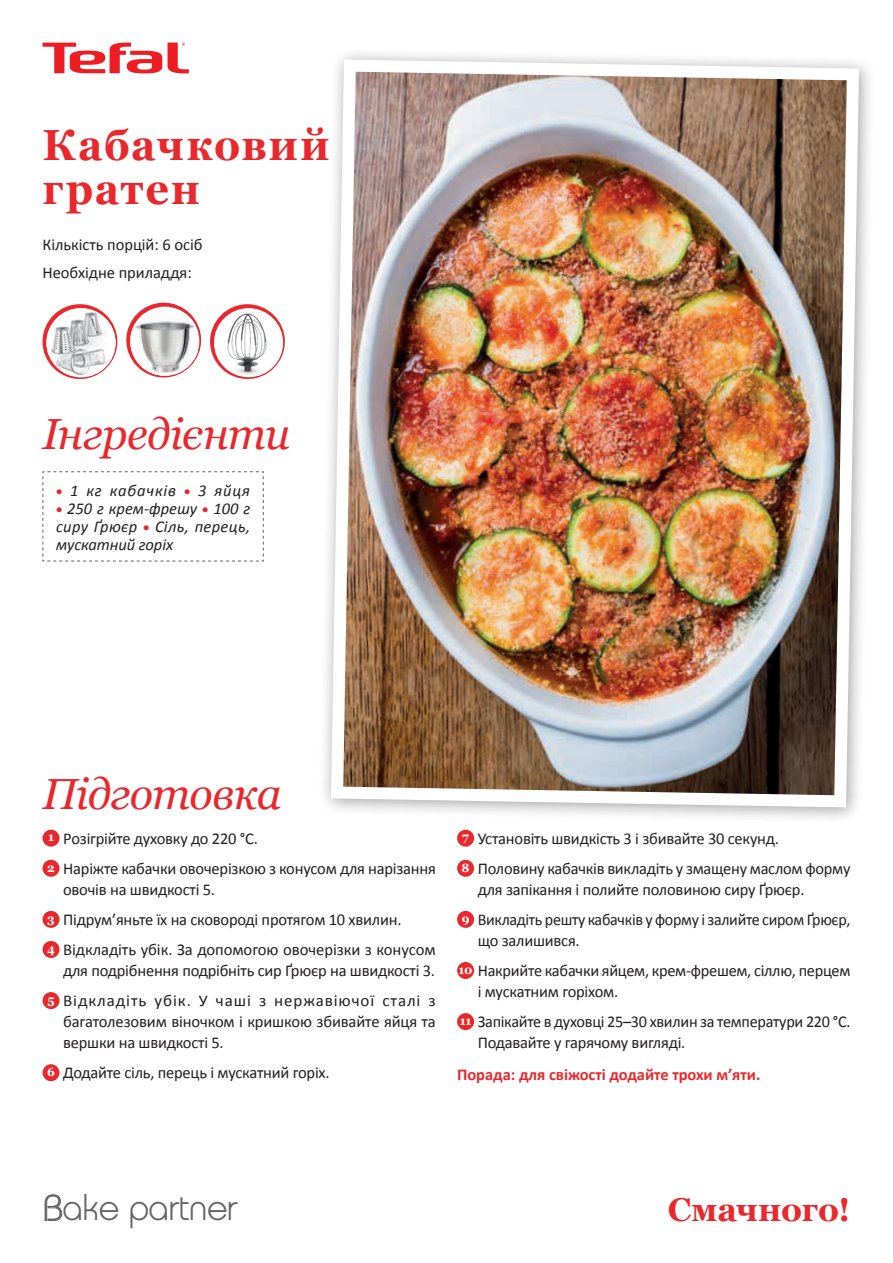
<style>
.page{position:relative;width:893px;height:1263px;background:#fff}
.page>*{position:absolute;margin:0;border:0;box-sizing:border-box;transform-origin:0 0}
.t1{font:italic 43.5px "Georgia";letter-spacing:-.015em;color:#e9282d}
.t2{font:700 43.5px/43.5px "Georgia";letter-spacing:.035em;color:#e9282d;scale:.95 1}
.t3{font:36px "Moulinettepc";color:#636366}
.t4{font:700 33px "Georgia";letter-spacing:-.01em;color:#e9282d}
.t5{font:16.5px/30.2px "Calibri";letter-spacing:-.015em;color:#231f20}
.t6{font:italic 16.5px/18px "Calibri";letter-spacing:.015em;color:#231f20;text-align:justify}
.t7{font:700 16.5px "Calibri";letter-spacing:-.005em;color:#e9282d}
.t8{font:italic 16.5px "Calibri";letter-spacing:.055em;color:#231f20}
.s1{font-family:"Myriad Pro";font-weight:900;font-style:normal;font-stretch:semi-expanded;color:#e9282d}
.s2{font-family:"Georgia";font-weight:700;font-size:12px;color:#fff}
.s3{font-family:"Bauhaus";font-weight:300}
</style>
<div class="page">
<svg style="left:168px;top:43px;width:21px;height:30px"></svg>
<svg style="left:43px;top:43px;width:119px;height:30px"></svg>
<div style="left:43px;top:830px;width:17px;height:17px;background:#e9282d;border-radius:50%"></div>
<div style="left:43px;top:860px;width:17px;height:17px;background:#e9282d;border-radius:50%"></div>
<div style="left:43px;top:911px;width:17px;height:17px;background:#e9282d;border-radius:50%"></div>
<div style="left:43px;top:941px;width:17px;height:17px;background:#e9282d;border-radius:50%"></div>
<div style="left:43px;top:992px;width:17px;height:17px;background:#e9282d;border-radius:50%"></div>
<div style="left:43px;top:1064px;width:17px;height:17px;background:#e9282d;border-radius:50%"></div>
<div style="left:457px;top:830px;width:17px;height:17px;background:#e9282d;border-radius:50%"></div>
<div style="left:457px;top:860px;width:17px;height:17px;background:#e9282d;border-radius:50%"></div>
<div style="left:457px;top:911px;width:17px;height:17px;background:#e9282d;border-radius:50%"></div>
<div style="left:457px;top:962px;width:17px;height:17px;background:#e9282d;border-radius:50%"></div>
<div style="left:457px;top:1013px;width:17px;height:17px;background:#e9282d;border-radius:50%"></div>
<svg style="left:42px;top:471px;width:222px;height:91px"></svg>
<svg style="left:43px;top:304px;width:74px;height:75px"></svg>
<svg style="left:210px;top:304px;width:75px;height:75px"></svg>
<svg style="left:214px;top:308px;width:69px;height:69px"></svg>
<img style="left:215px;top:310px;width:64px;height:64px">
<svg style="left:126px;top:303px;width:75px;height:74px"></svg>
<div style="left:130px;top:307px;width:69px;height:69px;background:#fff;border-radius:50%"></div>
<img style="left:131px;top:313px;width:67px;height:63px">
<div style="left:46px;top:308px;width:70px;height:69px;background:#fff;border-radius:50%"></div>
<img style="left:49px;top:311px;width:59px;height:65px">
<div style="left:319px;top:47px;width:557px;height:778px;background:#231f20;opacity:.42"></div>
<img style="left:325px;top:53px;width:540px;height:760px">
<h1 class="t2" style="left:43px;top:121px;width:304px">Кабачковий гратен</h1>
<p class="t5" style="left:43px;top:230px;width:162px;line-height:28px">Кількість порцій: 6 осіб<br>Необхідне приладдя:</p>
<h1 class="t1" style="left:43px;top:402px;width:249px">Інгредієнти</h1>
<p class="t8" style="left:56px;top:479px;width:196px"><span class="s1">•</span> 1 кг кабачків <span class="s1">•</span> 3 яйця</p>
<p class="t6" style="left:56px;top:498px;width:196px"><span class="s1">•</span> 250 г крем-фрешу <span class="s1">•</span> 100 г сиру Ґрюєр <span class="s1">•</span> Сіль, перець, мускатний горіх</p>
<h1 class="t1" style="left:43px;top:762px;width:241px">Підготовка</h1>
<p class="t5" style="left:47px;top:823px;width:390px"><span class="s2">1</span> Pозігрійте духовку до 220 °C.<br><span class="s2">2</span> Наріжте кабачки овочерізкою з конусом для нарізання</p>
<p class="t5" style="left:47px;top:874px;width:390px;text-indent:16px">овочів на швидкості 5.<br><span class="s2">3</span> Підрум’яньте їх на сковороді протягом 10 хвилин.<br><span class="s2">4</span> Відкладіть убік. За допомогою овочерізки з конусом</p>
<p class="t5" style="left:47px;top:955px;width:390px;text-align:right">для подрібнення подрібніть сир Ґрюєр на швидкості 3.<br><span class="s2">5</span> Відкладіть убік. У чаші з нержавіючої сталі з</p>
<p class="t5" style="left:63px;top:1011px;width:374px;line-height:21px">багатолезовим віночком і кришкою збивайте яйця та вершки на швидкості 5.</p>
<p class="t5" style="left:47px;top:1057px;width:284px"><span class="s2">6</span> Додайте сіль, перець і мускатний горіх.</p>
<p class="t5" style="left:462px;top:823px;width:390px"><span class="s2">7</span> Установіть швидкість 3 і збивайте 30 секунд.<br><span class="s2">8</span> Половину кабачків викладіть у змащену маслом форму</p>
<p class="t5" style="left:462px;top:874px;width:390px;text-indent:16px">для запікання і полийте половиною сиру Ґрюєр.<br><span class="s2">9</span> Викладіть решту кабачків у форму і залийте сиром Ґрюєр,</p>
<p class="t5" style="left:459px;top:925px;width:393px;text-indent:19px">що залишився.<br><span class="s2">10</span> Накрийте кабачки яйцем, крем-фрешем, сіллю, перцем</p>
<p class="t5" style="left:460px;top:976px;width:392px;text-indent:18px">і мускатним горіхом.<br><span class="s2">11</span> Запікайте в духовці 25–30 хвилин за температури 220 °C.</p>
<p class="t5" style="left:478px;top:1027px;width:209px">Подавайте у гарячому вигляді.</p>
<p class="t7" style="left:457px;top:1063px;width:305px">Порада: для свіжості додайте трохи м’яти.</p>
<h2 class="t3" style="left:43px;top:1187px;width:196px"><span class="s3">B</span>ake partner</h2>
<h3 class="t4" style="left:668px;top:1185px;width:184px">Смачного!</h3>
</div>
